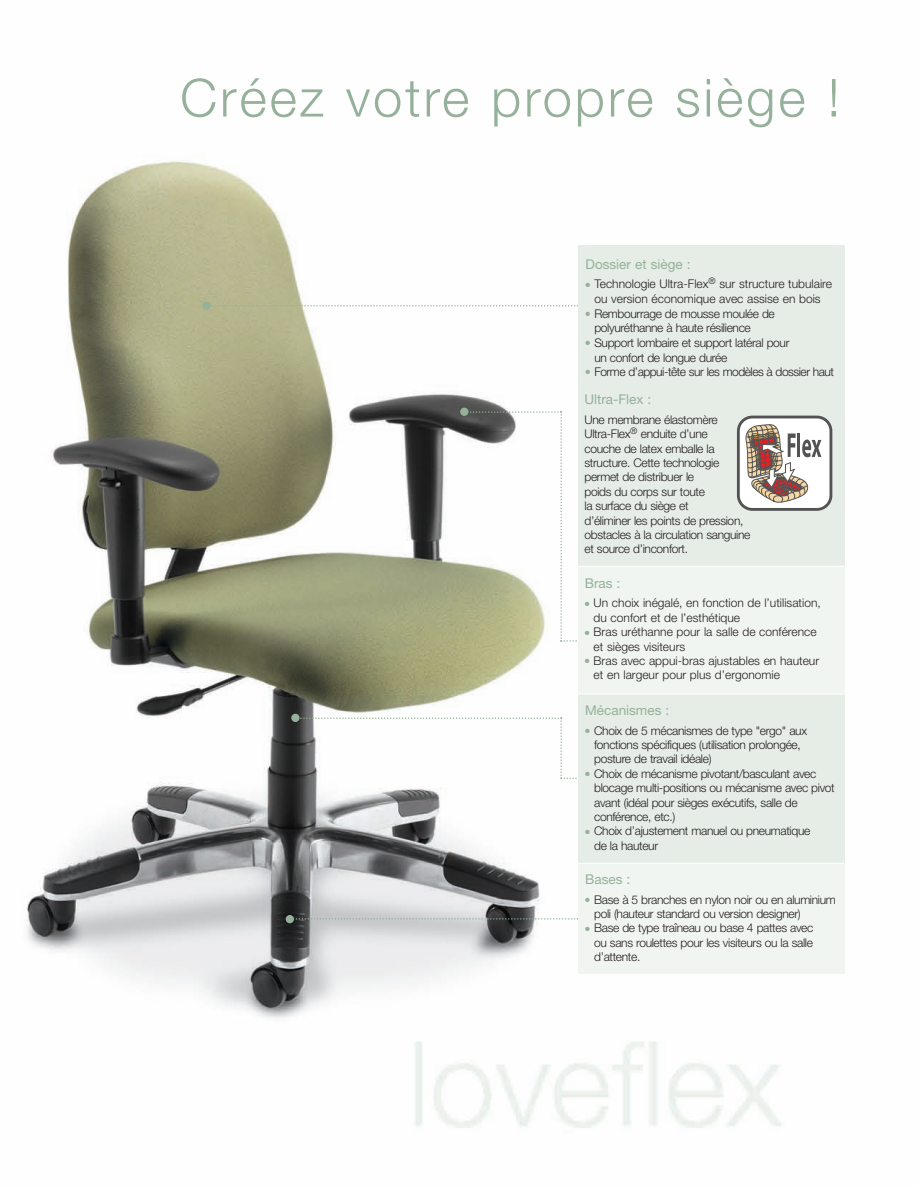
<style>
.page{position:relative;width:918px;height:1188px;background:#fff}
.page>*{position:absolute;margin:0;border:0;box-sizing:border-box;transform-origin:0 0}
.t1{font:300 52.5px "Helvetica Neue";letter-spacing:.055em;color:#95b19a}
.t2{font:13.5px "Helvetica Neue";color:#95b19a}
.t3{font:300 12px/14.4px "Helvetica Neue";letter-spacing:-.03em;color:#231f20}
.t4{font:300 12px/14.4px "Helvetica Neue";color:#231f20}
.s1{color:#95b19a}
</style>
<div class="page">
<img style="left:26px;top:160px;width:819px;height:968px">
<div style="left:460px;top:408px;width:8px;height:8px;background:#95b19a;border-radius:50%"></div>
<svg style="left:211px;top:305px;width:367px;height:2px"></svg>
<div style="left:202px;top:302px;width:9px;height:8px;background:#95b19a;border-radius:50%"></div>
<div style="left:286px;top:915px;width:8px;height:8px;background:#95b19a;border-radius:50%"></div>
<svg style="left:294px;top:918px;width:284px;height:2px"></svg>
<svg style="left:294px;top:717px;width:284px;height:62px"></svg>
<svg style="left:464px;top:411px;width:114px;height:231px"></svg>
<div style="left:291px;top:714px;width:9px;height:8px;background:#95b19a;border-radius:50%"></div>
<div style="left:578px;top:566px;width:266px;height:128px;background:#f1f5f2"></div>
<hr style="left:577px;top:356px;width:231px;height:1px;background:#fff">
<div style="left:578px;top:864px;width:266px;height:110px;background:#f1f5f2"></div>
<div style="left:578px;top:245px;width:266px;height:321px;background:#e6ede7"></div>
<div style="left:578px;top:694px;width:266px;height:169px;background:#e6ede7"></div>
<div style="left:737px;top:416px;width:95px;height:95px;border:6px solid #545354;border-radius:13px"></div>
<div style="left:740px;top:418px;width:90px;height:90px;background:#fff;border-radius:13px"></div>
<svg style="left:745px;top:424px;width:76px;height:79px"></svg>
<hr style="left:578px;top:566px;width:266px;height:1px;background:#fff">
<hr style="left:578px;top:694px;width:266px;height:1px;background:#fff">
<hr style="left:577px;top:863px;width:267px;height:1px;background:#fff">
<h1 class="t1" style="left:180px;top:79px;width:661px">Créez votre propre siège !</h1>
<p class="t2" style="left:586px;top:259px;width:107px">Dossier et siège :</p>
<p class="t4" style="left:586px;top:278px;width:248px;line-height:14.9px;text-align:center"><span class="s1">●</span> Technologie Ultra-Flex<sup>®</sup> sur structure tubulaire ou version économique avec assise en bois</p>
<p class="t3" style="left:594px;top:307px;width:182px;line-height:14.9px;text-indent:-9px"><span class="s1">●</span> Rembourrage de mousse moulée de polyuréthanne à haute résilience</p>
<p class="t3" style="left:594px;top:336px;width:197px;line-height:14.9px;text-indent:-9px"><span class="s1">●</span> Support lombaire et support latéral pour un confort de longue durée</p>
<p class="t3" style="left:586px;top:366px;width:250px"><span class="s1">●</span> Forme d’appui-tête sur les modèles à dossier haut</p>
<p class="t2" style="left:585px;top:395px;width:68px">Ultra-Flex :</p>
<p class="t3" style="left:585px;top:414px;width:167px">Une membrane élastomère<br>Ultra-Flex<sup>®</sup> enduite d’une<br>couche de latex emballe la structure. Cette technologie permet de distribuer le<br>poids du corps sur toute<br>la surface du siège et<br>d’éliminer les points de pression, obstacles à la circulation sanguine et source d’inconfort.</p>
<p class="t2" style="left:585px;top:578px;width:37px">Bras :</p>
<p class="t4" style="left:594px;top:597px;width:229px;text-indent:-9px"><span class="s1">●</span> Un choix inégalé, en fonction de l’utilisation, du confort et de l’esthétique</p>
<p class="t4" style="left:594px;top:626px;width:224px;text-indent:-9px"><span class="s1">●</span> Bras uréthanne pour la salle de conférence et sièges visiteurs</p>
<p class="t4" style="left:594px;top:655px;width:227px;text-indent:-9px"><span class="s1">●</span> Bras avec appui-bras ajustables en hauteur et en largeur pour plus d’ergonomie</p>
<p class="t2" style="left:585px;top:705px;width:86px">Mécanismes :</p>
<p class="t3" style="left:594px;top:724px;width:215px;text-indent:-9px"><span class="s1">●</span> Choix de 5 mécanismes de type "ergo" aux fonctions spécifiques (utilisation prolongée, posture de travail idéale)</p>
<p class="t3" style="left:594px;top:768px;width:242px;text-indent:-9px"><span class="s1">●</span> Choix de mécanisme pivotant/basculant avec blocage multi-positions ou mécanisme avec pivot avant (idéal pour sièges exécutifs, salle de conférence, etc.)</p>
<p class="t3" style="left:594px;top:825px;width:218px;text-indent:-9px"><span class="s1">●</span> Choix d’ajustement manuel ou pneumatique de la hauteur</p>
<p class="t2" style="left:585px;top:874px;width:47px">Bases :</p>
<p class="t3" style="left:594px;top:893px;width:243px;text-indent:-9px"><span class="s1">●</span> Base à 5 branches en nylon noir ou en aluminium poli (hauteur standard ou version designer)</p>
<p class="t3" style="left:594px;top:922px;width:221px;text-align:justify;text-indent:-9px"><span class="s1">●</span> Base de type traîneau ou base 4 pattes avec ou sans roulettes pour les visiteurs ou la salle d’attente.</p>
</div>
